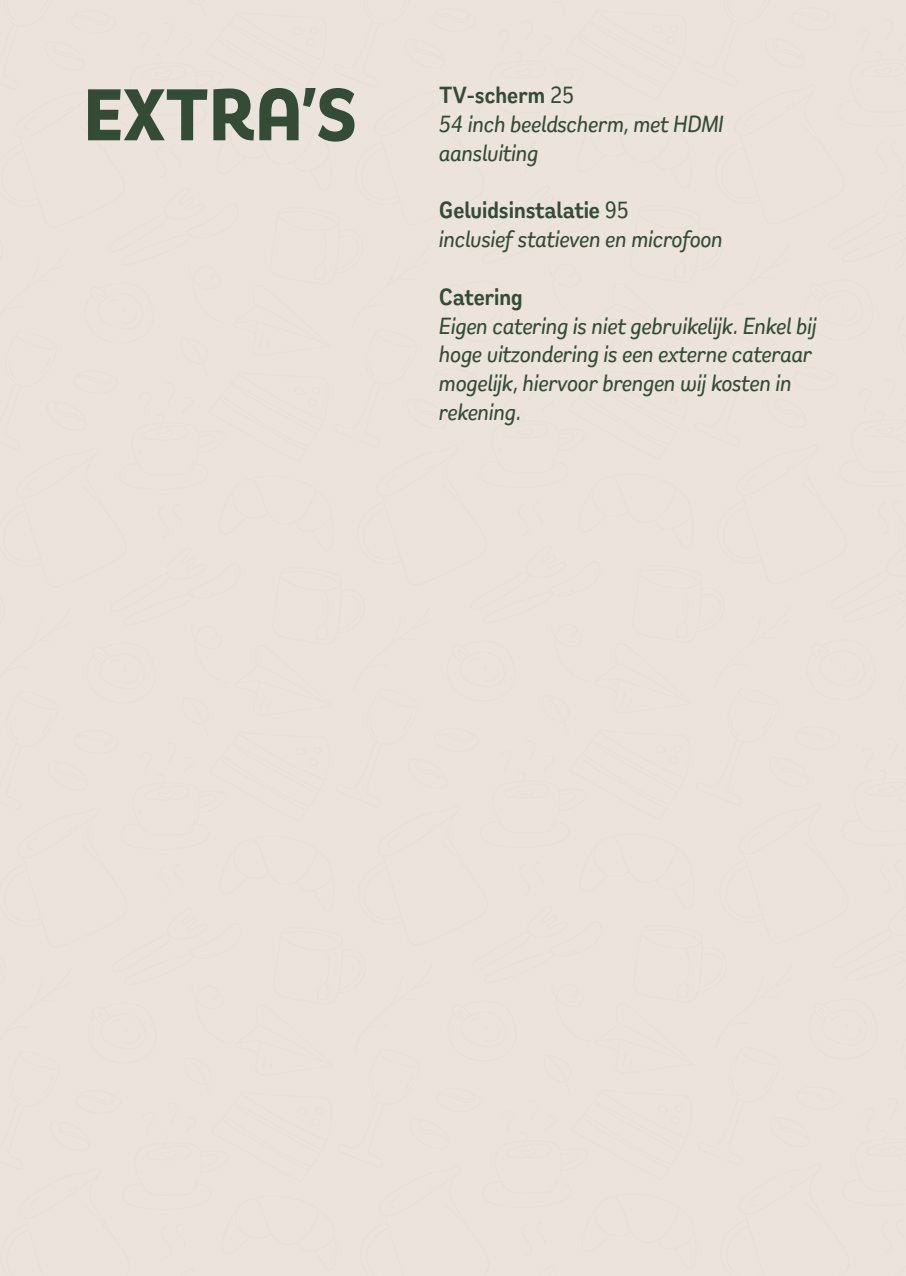
<style>
.page{position:relative;width:906px;height:1276px;background:#fff}
.page>*{position:absolute;margin:0;border:0;box-sizing:border-box;transform-origin:0 0}
.t1{font:700 75px "Remora Sans W1";color:#344b36}
.t2{font:italic 500 24px/28.8px "Remora Sans W1";color:#344b36}
.t3{font:600 24px "Remora Sans W1";color:#344b36}
.s1{font-weight:500}
</style>
<div class="page">
<div style="left:0;top:0;width:893px;height:1276px;background:#ece4dc"></div>
<div style="left:893px;top:0;width:13px;height:1276px;background:#ece4dc"></div>
<p class="t1" style="left:84px;top:66px;width:275px">EXTRA’S</p>
<p class="t3" style="left:439px;top:79px;width:136px">TV-scherm <span class="s1">25</span></p>
<p class="t2" style="left:439px;top:109px;width:286px">54 inch beeldscherm, met HDMI aansluiting</p>
<p class="t3" style="left:439px;top:195px;width:191px">Geluidsinstalatie <span class="s1">95</span></p>
<p class="t2" style="left:439px;top:224px;width:285px">inclusief statieven en microfoon</p>
<p class="t3" style="left:439px;top:281px;width:85px">Catering</p>
<p class="t2" style="left:439px;top:310px;width:379px">Eigen catering is niet gebruikelijk. Enkel bij hoge uitzondering is een externe cateraar mogelijk, hiervoor brengen wij kosten in rekening.</p>
</div>
